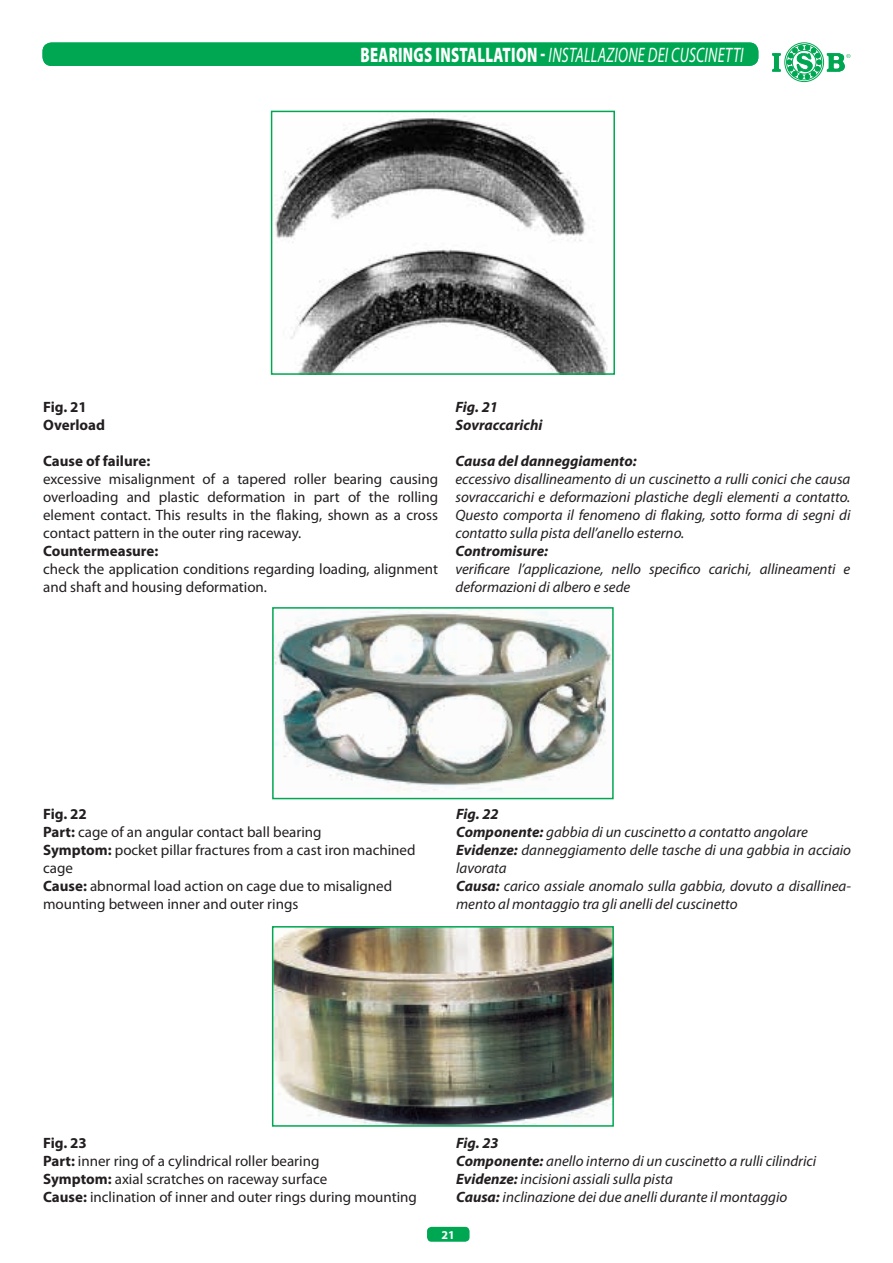
<style>
.page{position:relative;width:893px;height:1263px;background:#fff}
.page>*{position:absolute;margin:0;border:0;box-sizing:border-box;transform-origin:0 0}
.t1{font:italic 21px "Myriad Pro";letter-spacing:.02em;color:#fff;scale:.7 1}
.t2{font:italic 15px/18px "Myriad Pro";color:#231f20}
.t3{font:15px/18px "Myriad Pro";color:#231f20}
.t4{font:italic 700 15px/18px "Myriad Pro";color:#231f20}
.t5{font:700 15px/18px "Myriad Pro";color:#231f20}
.t6{font:700 12px "Myriad Pro";color:#fff}
.s1{font-weight:900;font-style:normal}
.s2{font-weight:700}
</style>
<div class="page">
<svg style="left:772px;top:42px;width:78px;height:40px"></svg>
<div style="left:427px;top:1227px;width:43px;height:15px;background:#00a753;border-radius:4px"></div>
<div style="left:43px;top:43px;width:715px;height:23px;background:#00a753;border-radius:9px"></div>
<img style="left:275px;top:116px;width:333px;height:256px">
<div style="left:271px;top:111px;width:344px;height:264px;border:2px solid #00a753"></div>
<img style="left:275px;top:610px;width:336px;height:181px">
<div style="left:272px;top:607px;width:342px;height:192px;border:2px solid #00a753"></div>
<img style="left:275px;top:929px;width:336px;height:195px">
<div style="left:272px;top:926px;width:342px;height:201px;border:2px solid #00a753"></div>
<h1 class="t1" style="left:361px;top:44px;width:549px"><span class="s1">BEARINGS INSTALLATION -</span> INSTALLAZIONE DEI CUSCINETTI</h1>
<p class="t5" style="left:43px;top:397px;width:63px">Fig. 21<br>Overload</p>
<p class="t5" style="left:43px;top:451px;width:109px">Cause of failure:</p>
<p class="t3" style="left:43px;top:469px;width:396px;text-align:justify">excessive misalignment of a tapered roller bearing causing overloading and plastic deformation in part of the rolling element contact. This results in the flaking, shown as a cross contact pattern in the outer ring raceway.</p>
<p class="t5" style="left:43px;top:541px;width:117px">Countermeasure:</p>
<p class="t3" style="left:43px;top:559px;width:396px">check the application conditions regarding loading, alignment and shaft and housing deformation.</p>
<p class="t4" style="left:455px;top:397px;width:88px">Fig. 21<br>Sovraccarichi</p>
<p class="t4" style="left:455px;top:451px;width:183px">Causa del danneggiamento:</p>
<p class="t2" style="left:455px;top:470px;width:396px;text-align:justify">eccessivo disallineamento di un cuscinetto a rulli conici che causa sovraccarichi e deformazioni plastiche degli elementi a contatto.<br>Questo comporta il fenomeno di flaking, sotto forma di segni di contatto sulla pista dell’anello esterno.</p>
<p class="t4" style="left:455px;top:541px;width:94px">Contromisure:</p>
<p class="t2" style="left:455px;top:560px;width:396px">verificare l’applicazione, nello specifico carichi, allineamenti e deformazioni di albero e sede</p>
<p class="t3" style="left:43px;top:804px;width:374px"><span class="s2">Fig. 22<br>Part:</span> cage of an angular contact ball bearing<br><span class="s2">Symptom:</span> pocket pillar fractures from a cast iron machined cage<br><span class="s2">Cause:</span> abnormal load action on cage due to misaligned mounting between inner and outer rings</p>
<p class="t2" style="left:456px;top:805px;width:396px"><span class="s2">Fig. 22<br>Componente:</span> gabbia di un cuscinetto a contatto angolare <span class="s2">Evidenze:</span> danneggiamento delle tasche di una gabbia in acciaio lavorata<br><span class="s2">Causa:</span> carico assiale anomalo sulla gabbia, dovuto a disallinea&shy;mento al montaggio tra gli anelli del cuscinetto</p>
<p class="t3" style="left:43px;top:1134px;width:375px"><span class="s2">Fig. 23<br>Part:</span> inner ring of a cylindrical roller bearing<br><span class="s2">Symptom:</span> axial scratches on raceway surface<br><span class="s2">Cause:</span> inclination of inner and outer rings during mounting</p>
<p class="t2" style="left:456px;top:1135px;width:362px"><span class="s2">Fig. 23<br>Componente:</span> anello interno di un cuscinetto a rulli cilindrici <span class="s2">Evidenze:</span> incisioni assiali sulla pista<br><span class="s2">Causa:</span> inclinazione dei due anelli durante il montaggio</p>
<p class="t6" style="left:442px;top:1227px;width:15px">21</p>
</div>
